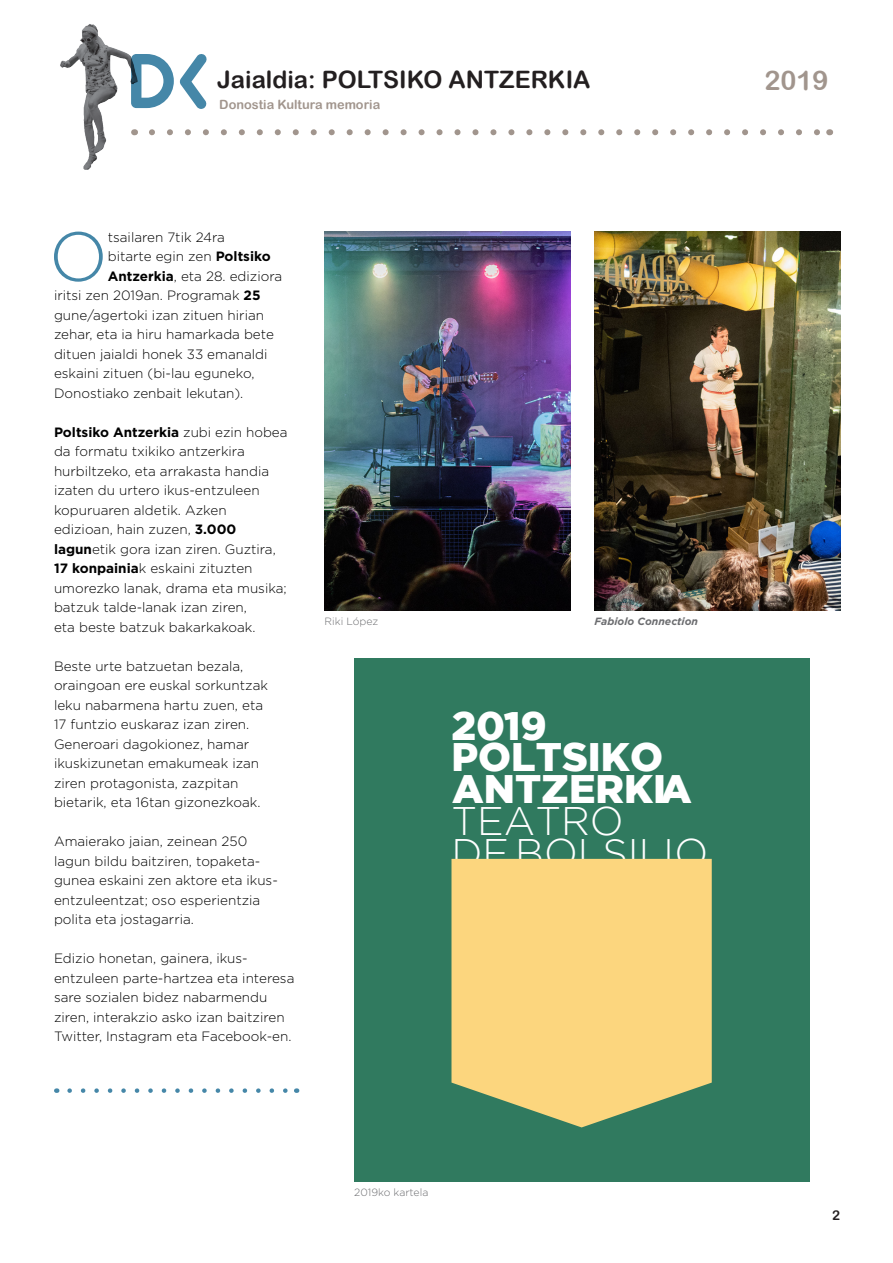
<style>
.page{position:relative;width:893px;height:1263px;background:#fff}
.page>*{position:absolute;margin:0;border:0;box-sizing:border-box;transform-origin:0 0}
.t1{font:300 69.15px "Gotham";color:#4587a8}
.t2{font:900 39.75px/31.8px "Gotham";color:#fff}
.t3{font:300 39.75px/32px "Gotham";color:#fff}
.t4{font:27px "Arial Rounded MT Bold";color:#a1958d}
.t5{font:24px "Arial Rounded MT Bold";color:#231f20}
.t6{font:300 13.5px/19.5px "Gotham";color:#000}
.t7{font:13.5px "Arial Rounded MT Bold";color:#231f20}
.t8{font:12.75px "Arial Rounded MT Bold";color:#a1958d}
.t9{font:300 10.5px "Gotham";color:#6c6d70}
.t10{font:italic 700 10.5px "Gotham";color:#6c6d70}
.s1{font-weight:700}
</style>
<div class="page">
<svg style="left:141px;top:54px;width:33px;height:54px"></svg>
<svg style="left:180px;top:54px;width:27px;height:55px"></svg>
<svg style="left:152px;top:129px;width:668px;height:6px"></svg>
<img style="left:60px;top:24px;width:81px;height:146px">
<img style="left:595px;top:231px;width:245px;height:380px">
<img style="left:325px;top:231px;width:245px;height:380px">
<div style="left:354px;top:658px;width:455px;height:524px;background:#307a5f"></div>
<svg style="left:451px;top:859px;width:261px;height:268px;background:#eace7b"></svg>
<svg style="left:70px;top:1088px;width:218px;height:5px"></svg>
<h3 class="t5" style="left:217px;top:65px;width:372px">Jaialdia: Poltsiko Antzerkia</h3>
<h3 class="t4" style="left:764px;top:65px;width:66px">2019</h3>
<p class="t8" style="left:219px;top:97px;width:162px">Donostia Kultura memoria</p>
<h1 class="t1" style="left:49px;top:213px;width:60px">O</h1>
<p class="t6" style="left:108px;top:227px;width:119px">tsailaren 7tik 24ra</p>
<p class="t6" style="left:108px;top:246px;width:164px">bitarte egin zen <span class="s1">Poltsiko</span></p>
<p class="t6" style="left:108px;top:266px;width:176px"><span class="s1">Antzerkia</span>, eta 28. ediziora</p>
<p class="t6" style="left:54px;top:285px;width:208px">iritsi zen 2019an. Programak <span class="s1">25</span></p>
<p class="t6" style="left:54px;top:305px;width:212px">gune/agertoki izan zituen hirian</p>
<p class="t6" style="left:54px;top:324px;width:221px">zehar, eta ia hiru hamarkada bete</p>
<p class="t6" style="left:54px;top:344px;width:215px">dituen jaialdi honek 33 emanaldi</p>
<p class="t6" style="left:54px;top:363px;width:202px">eskaini zituen (bi-lau eguneko,</p>
<p class="t6" style="left:54px;top:383px;width:191px">Donostiako zenbait lekutan).</p>
<p class="t6" style="left:54px;top:422px;width:235px"><span class="s1">Poltsiko Antzerkia</span> zubi ezin hobea da formatu txikiko antzerkira hurbiltzeko, eta arrakasta handia izaten du urtero ikus-entzuleen kopuruaren aldetik. Azken edizioan, hain zuzen, <span class="s1">3.000 lagun</span>etik gora izan ziren. Guztira,<br><span class="s1">17 konpainia</span>k eskaini zituzten umorezko lanak, drama eta musika; batzuk talde-lanak izan ziren,<br>eta beste batzuk bakarkakoak.</p>
<p class="t6" style="left:54px;top:656px;width:215px">Beste urte batzuetan bezala, oraingoan ere euskal sorkuntzak leku nabarmena hartu zuen, eta<br>17 funtzio euskaraz izan ziren.<br>Generoari dagokionez, hamar ikuskizunetan emakumeak izan ziren protagonista, zazpitan bietarik, eta 16tan gizonezkoak.</p>
<p class="t6" style="left:54px;top:831px;width:225px">Amaierako jaian, zeinean 250 lagun bildu baitziren, topaketa&shy;gunea eskaini zen aktore eta ikus&shy;entzuleentzat; oso esperientzia polita eta jostagarria.</p>
<p class="t6" style="left:54px;top:948px;width:242px">Edizio honetan, gainera, ikus&shy;entzuleen parte-hartzea eta interesa sare sozialen bidez nabarmendu ziren, interakzio asko izan baitziren Twitter, Instagram eta Facebook-en.</p>
<p class="t9" style="left:325px;top:615px;width:55px">Riki López</p>
<p class="t10" style="left:595px;top:614px;width:105px">Fabiolo Connection</p>
<h2 class="t2" style="left:451px;top:709px;width:242px">2019<br>POLTSIKO<br>ANTZERKIA</h2>
<h2 class="t3" style="left:451px;top:804px;width:258px">TEATRO<br>DE BOLSILLO</h2>
<p class="t9" style="left:354px;top:1186px;width:76px">2019ko kartela</p>
<p class="t7" style="left:832px;top:1208px;width:10px">2</p>
</div>
